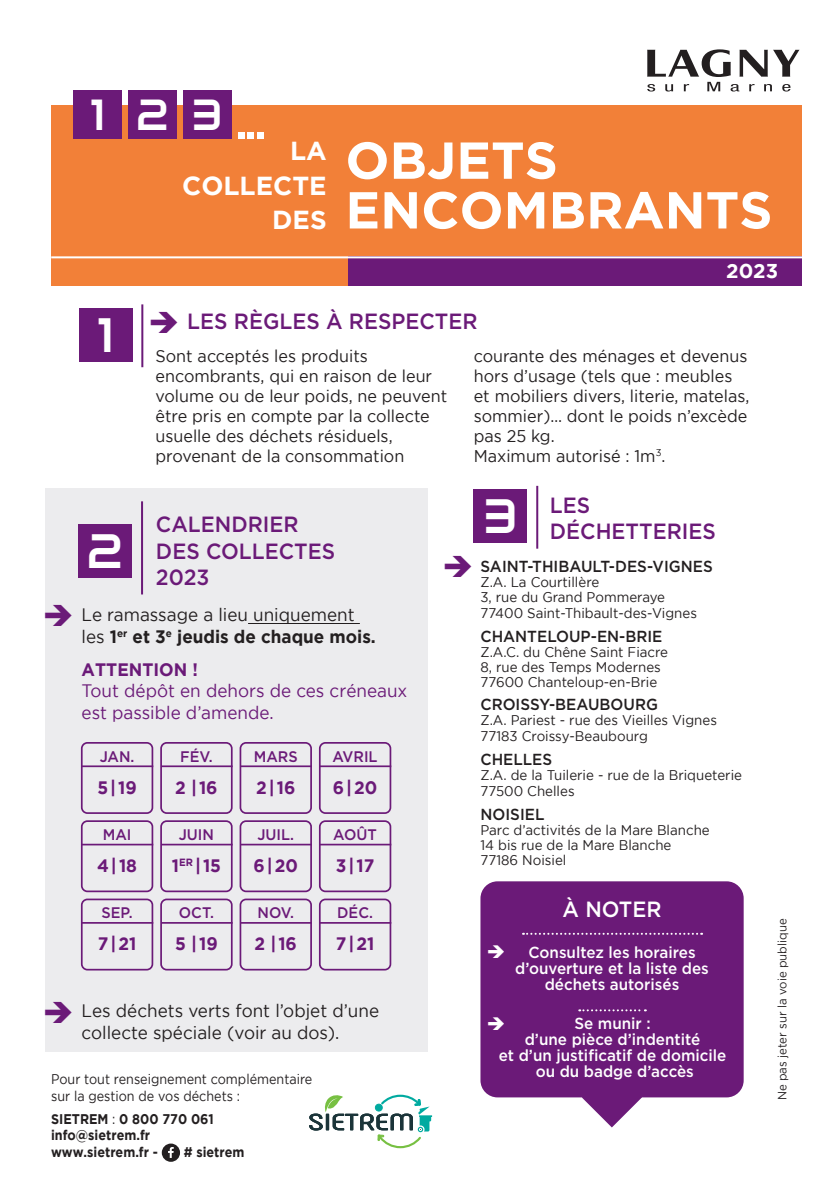
<style>
.page{position:relative;width:840px;height:1191px;background:#fff}
.page>*{position:absolute;margin:0;border:0;box-sizing:border-box;transform-origin:0 0}
.t1{font:700 51.8px/49.6px "Gotham";color:#fff}
.t2{font:48.2px "Audiowide";color:#fff}
.t3{font:43.4px "Audiowide";color:#fff}
.t4{font:700 26px/34.6px "Gotham";color:#fff;text-align:right}
.t5{font:500 22px/26.4px "Gotham";color:#6b1a78;scale:.95 1}
.t6{font:500 22px "Gotham";color:#fff;scale:.95 1}
.t7{font:700 20px "Gotham";color:#fff}
.t8{font:18px/21.6px "Gotham";color:#231f20;scale:.95 1}
.t9{font:700 18px "Gotham";color:#6b1a78;scale:.95 1}
.t10{font:18px/21.6px "Gotham";color:#6b1a78;scale:.95 1}
.t11{font:17px/20px "Gotham";color:#231f20;scale:.95 1}
.t12{font:500 16px/16px "Gotham";color:#fff;text-align:center;scale:.95 1}
.t13{font:500 16px "Gotham";color:#231f20;scale:.95 1}
.t14{font:500 15.4px "Gotham";color:#6b1a78;scale:.95 1}
.t15{font:14px/15px "Gotham";color:#231f20;scale:.95 1}
.t16{font:14px/16.8px "Gotham";color:#231f20;scale:.9 1}
.t17{font:700 14px/16.8px "Gotham";color:#231f20;scale:.9 1}
.t18{font:12px "Gotham";color:#231f20;scale:.95 1}
.s1{font-weight:700}
.s2{font-weight:400}
</style>
<div class="page">
<div style="left:45px;top:488px;width:382px;height:563px;background:#ececee"></div>
<div style="left:51px;top:105px;width:750px;height:181px;background:#f28038"></div>
<svg style="left:647px;top:49px;width:152px;height:42px"></svg>
<div style="left:348px;top:256px;width:453px;height:30px;background:#6b1a78"></div>
<hr style="left:51px;top:256px;width:750px;height:2px;background:#fff">
<hr style="left:141px;top:304px;width:2px;height:63px;background:#6b1a78">
<hr style="left:248px;top:623px;width:111px;height:1px;background:#231f20">
<div style="left:78px;top:524px;width:54px;height:53px;background:#6b1a78"></div>
<div style="left:81px;top:742px;width:72px;height:72px;border:2px solid #6b1a78;border-radius:6px"></div>
<hr style="left:82px;top:765px;width:71px;height:2px;background:#6b1a78">
<div style="left:81px;top:820px;width:72px;height:72px;border:2px solid #6b1a78;border-radius:6px"></div>
<hr style="left:82px;top:843px;width:71px;height:2px;background:#6b1a78">
<div style="left:81px;top:898px;width:72px;height:72px;border:2px solid #6b1a78;border-radius:6px"></div>
<hr style="left:82px;top:922px;width:71px;height:1px;background:#6b1a78">
<div style="left:160px;top:742px;width:72px;height:72px;border:2px solid #6b1a78;border-radius:6px"></div>
<hr style="left:161px;top:765px;width:71px;height:2px;background:#6b1a78">
<div style="left:160px;top:820px;width:72px;height:72px;border:2px solid #6b1a78;border-radius:6px"></div>
<hr style="left:161px;top:843px;width:71px;height:2px;background:#6b1a78">
<div style="left:160px;top:898px;width:72px;height:72px;border:2px solid #6b1a78;border-radius:6px"></div>
<hr style="left:161px;top:922px;width:71px;height:1px;background:#6b1a78">
<div style="left:239px;top:742px;width:73px;height:72px;border:2px solid #6b1a78;border-radius:6px"></div>
<hr style="left:240px;top:765px;width:72px;height:2px;background:#6b1a78">
<div style="left:239px;top:820px;width:73px;height:72px;border:2px solid #6b1a78;border-radius:6px"></div>
<hr style="left:240px;top:843px;width:72px;height:2px;background:#6b1a78">
<div style="left:239px;top:898px;width:73px;height:72px;border:2px solid #6b1a78;border-radius:6px"></div>
<hr style="left:240px;top:922px;width:72px;height:1px;background:#6b1a78">
<div style="left:319px;top:742px;width:72px;height:72px;border:2px solid #6b1a78;border-radius:6px"></div>
<hr style="left:319px;top:765px;width:72px;height:2px;background:#6b1a78">
<div style="left:319px;top:820px;width:72px;height:72px;border:2px solid #6b1a78;border-radius:6px"></div>
<hr style="left:319px;top:843px;width:72px;height:2px;background:#6b1a78">
<div style="left:319px;top:898px;width:72px;height:72px;border:2px solid #6b1a78;border-radius:6px"></div>
<hr style="left:319px;top:922px;width:72px;height:1px;background:#6b1a78">
<hr style="left:141px;top:501px;width:2px;height:93px;background:#6b1a78">
<div style="left:79px;top:308px;width:53px;height:53px;background:#6b1a78"></div>
<div style="left:473px;top:489px;width:54px;height:53px;background:#6b1a78"></div>
<hr style="left:536px;top:486px;width:2px;height:62px;background:#6b1a78">
<svg style="left:581px;top:1097px;width:60px;height:30px"></svg>
<div style="left:480px;top:881px;width:263px;height:216px;background:#6b1a78;border-radius:17px"></div>
<svg style="left:579px;top:1009px;width:66px;height:2px"></svg>
<svg style="left:522px;top:932px;width:179px;height:2px"></svg>
<div style="left:74px;top:90px;width:48px;height:48px;background:#6b1a78"></div>
<div style="left:128px;top:90px;width:48px;height:48px;background:#6b1a78"></div>
<div style="left:183px;top:90px;width:48px;height:48px;background:#6b1a78"></div>
<div style="left:237px;top:132px;width:7px;height:7px;background:#fff"></div>
<div style="left:247px;top:132px;width:7px;height:7px;background:#fff"></div>
<div style="left:257px;top:132px;width:7px;height:7px;background:#fff"></div>
<svg style="left:162px;top:1143px;width:18px;height:18px"></svg>
<svg style="left:309px;top:1094px;width:123px;height:55px"></svg>
<h3 class="t3" style="left:90px;top:87px;width:134px">123</h3>
<h3 class="t4" style="left:182px;top:133px;width:146px">LA<br>COLLECTE<br>DES</h3>
<h1 class="t1" style="left:345px;top:134px;width:428px">OBJETS<br>ENCOMBRANTS</h1>
<p class="t7" style="left:725px;top:259px;width:53px">2023</p>
<h2 class="t2" style="left:97px;top:304px;width:19px">1</h2>
<p class="t5" style="left:187px;top:308px;width:307px">LES RÈGLES À RESPECTER</p>
<p class="t11" style="left:155px;top:345px;width:308px">Sont acceptés les produits encombrants, qui en raison de leur volume ou de leur poids, ne peuvent être pris en compte par la collecte usuelle des déchets résiduels, provenant de la consommation</p>
<p class="t11" style="left:473px;top:345px;width:291px">courante des ménages et devenus hors d’usage (tels que : meubles et mobiliers divers, literie, matelas, sommier)… dont le poids n’excède pas 25 kg.<br>Maximum autorisé : 1m<sup>3</sup>.</p>
<p class="t5" style="left:156px;top:511px;width:152px">CALENDRIER</p>
<p class="t5" style="left:156px;top:537px;width:190px">DES COLLECTES</p>
<p class="t5" style="left:87px;top:564px;width:130px"><sup>2</sup> 2023</p>
<p class="t8" style="left:82px;top:603px;width:311px">Le ramassage a lieu uniquement les <span class="s1">1</span><sup>er</sup> <span class="s1">et 3</span><sup>e</sup> <span class="s1">jeudis de chaque mois.</span></p>
<p class="t9" style="left:82px;top:659px;width:124px">ATTENTION !</p>
<p class="t10" style="left:82px;top:680px;width:344px">Tout dépôt en dehors de ces créneaux est passible d’amende.</p>
<p class="t14" style="left:100px;top:746px;width:38px">JAN.</p>
<p class="t9" style="left:97px;top:777px;width:43px">5| 19</p>
<p class="t14" style="left:103px;top:824px;width:32px">MAI</p>
<p class="t9" style="left:97px;top:855px;width:43px">4| 18</p>
<p class="t14" style="left:101px;top:902px;width:34px">SEP.</p>
<p class="t9" style="left:98px;top:933px;width:42px">7| 21</p>
<p class="t14" style="left:180px;top:746px;width:36px">FÉV.</p>
<p class="t9" style="left:175px;top:777px;width:46px">2 | 16</p>
<p class="t14" style="left:179px;top:824px;width:39px">JUIN</p>
<p class="t9" style="left:172px;top:855px;width:53px">1<sup>ER</sup> | 15</p>
<p class="t14" style="left:179px;top:902px;width:38px">OCT.</p>
<p class="t9" style="left:175px;top:933px;width:46px">5 | 19</p>
<p class="t14" style="left:254px;top:746px;width:48px">MARS</p>
<p class="t9" style="left:256px;top:777px;width:43px">2| 16</p>
<p class="t14" style="left:257px;top:824px;width:40px">JUIL.</p>
<p class="t9" style="left:253px;top:855px;width:48px">6| 20</p>
<p class="t14" style="left:257px;top:902px;width:40px">NOV.</p>
<p class="t9" style="left:254px;top:933px;width:46px">2 | 16</p>
<p class="t14" style="left:332px;top:746px;width:49px">AVRIL</p>
<p class="t9" style="left:332px;top:777px;width:48px">6| 20</p>
<p class="t14" style="left:333px;top:824px;width:47px">AOÛT</p>
<p class="t9" style="left:335px;top:855px;width:42px">3| 17</p>
<p class="t14" style="left:337px;top:902px;width:39px">DÉC.</p>
<p class="t9" style="left:335px;top:933px;width:42px">7| 21</p>
<p class="t8" style="left:82px;top:999px;width:314px">Les déchets verts font l’objet d’une collecte spéciale (voir au dos).</p>
<p class="t16" style="left:51px;top:1070px;width:292px">Pour tout renseignement complémentaire sur la gestion de vos déchets :</p>
<p class="t17" style="left:51px;top:1110px;width:182px">SIETREM <span class="s2">:</span> 0 800 770 061 info@sietrem.fr www.sietrem.fr -</p>
<p class="t17" style="left:184px;top:1143px;width:69px"># sietrem</p>
<p class="t5" style="left:483px;top:491px;width:246px;text-indent:67px">LES<br><sup>3</sup> DÉCHETTERIES</p>
<p class="t13" style="left:480px;top:556px;width:246px">SAINT-THIBAULT-DES-VIGNES</p>
<p class="t15" style="left:480px;top:574px;width:229px;line-height:15.6px">Z.A. La Courtillère<br>3, rue du Grand Pommeraye<br>77400 Saint-Thibault-des-Vignes</p>
<p class="t13" style="left:480px;top:625px;width:193px">CHANTELOUP-EN-BRIE</p>
<p class="t15" style="left:480px;top:644px;width:199px">Z.A.C. du Chêne Saint Fiacre<br>8, rue des Temps Modernes<br>77600 Chanteloup-en-Brie</p>
<p class="t13" style="left:480px;top:694px;width:188px">CROISSY-BEAUBOURG</p>
<p class="t15" style="left:480px;top:712px;width:250px;line-height:16px">Z.A. Pariest - rue des Vieilles Vignes<br>77183 Croissy-Beaubourg</p>
<p class="t13" style="left:480px;top:749px;width:77px">CHELLES</p>
<p class="t15" style="left:480px;top:767px;width:277px;line-height:16px">Z.A. de la Tuilerie - rue de la Briqueterie<br>77500 Chelles</p>
<p class="t13" style="left:480px;top:803px;width:69px">NOISIEL</p>
<p class="t15" style="left:480px;top:822px;width:243px">Parc d’activités de la Mare Blanche<br>14 bis rue de la Mare Blanche<br>77186 Noisiel</p>
<p class="t6" style="left:562px;top:895px;width:106px">À NOTER</p>
<p class="t12" style="left:515px;top:944px;width:205px">Consultez les horaires d’ouverture et la liste des déchets autorisés</p>
<p class="t12" style="left:498px;top:1015px;width:241px">Se munir :<br>d’une pièce d’indentité<br>et d’un justificatif de domicile ou du badge d’accès</p>
<p class="t18" style="left:775px;top:1100px;width:193px;rotate:-90deg">Ne pas jeter sur la voie publique</p>
</div>
